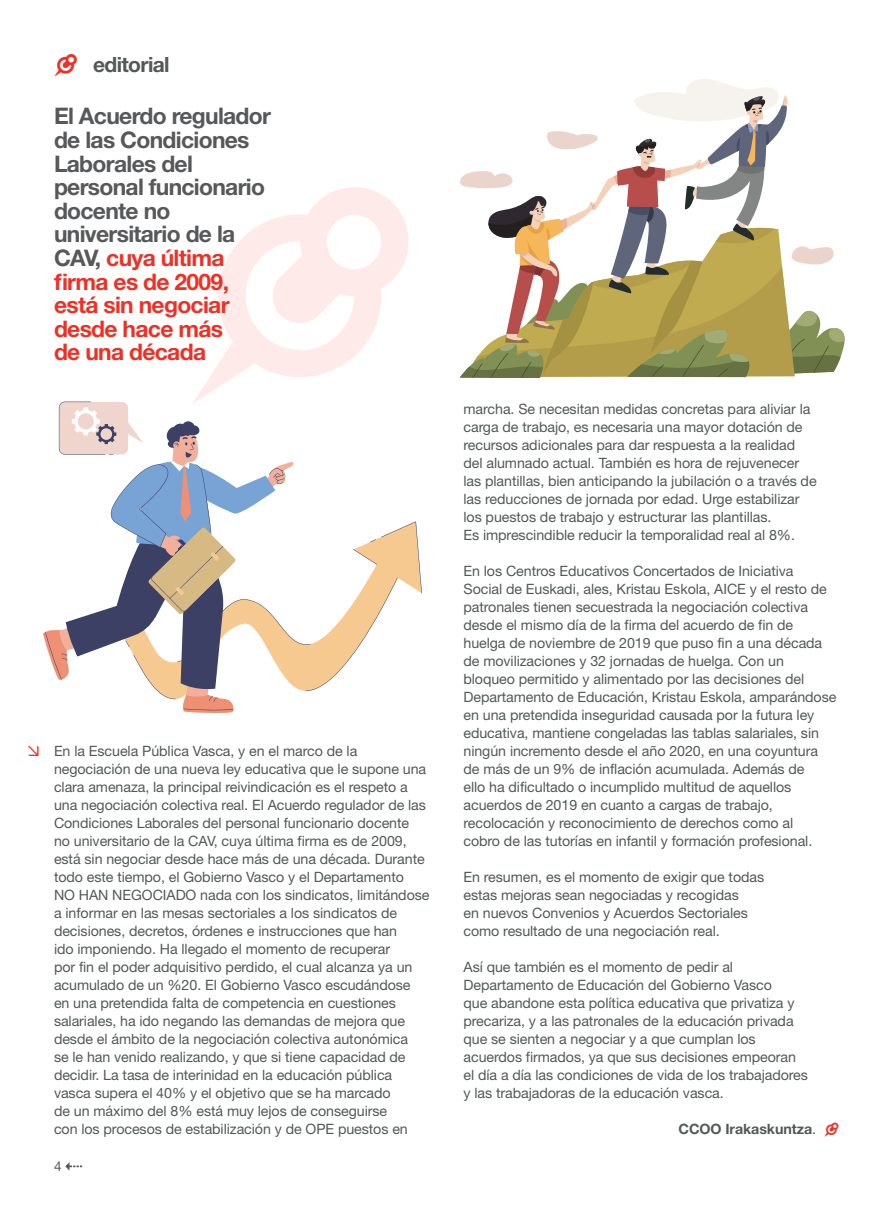
<style>
.page{position:relative;width:893px;height:1212px;background:#fff}
.page>*{position:absolute;margin:0;border:0;box-sizing:border-box;transform-origin:0 0}
.t1{font:700 22.8px/23.5px "Helvetica Neue LT Std";letter-spacing:-.03em;color:#57585a}
.t2{font:700 21px "Helvetica Neue LT Std";letter-spacing:-.03em;color:#545859}
.t3{font:14.25px/18px "Helvetica Neue LT Std";letter-spacing:-.005em;color:#545859}
.t4{font:700 14.25px "Helvetica Neue LT Std";letter-spacing:-.005em;color:#545859}
.t5{font:13.5px "Helvetica Neue LT Std";color:#545859}
.s1{font-family:"Iconic Fill";font-weight:400;font-size:22.5px;color:#ee3025}
.s2{color:#ee3025}
.s3{font-weight:400}
.s4{font-family:"Iconic Fill";font-weight:400;color:#ee3025}
</style>
<div class="page">
<svg style="left:65px;top:1162px;width:17px;height:8px"></svg>
<svg style="left:43px;top:402px;width:379px;height:311px"></svg>
<svg style="left:192px;top:187px;width:217px;height:217px"></svg>
<svg style="left:460px;top:79px;width:385px;height:299px"></svg>
<p class="t2" style="left:54px;top:52px;width:117px"><span class="s1">Å</span> editorial</p>
<p class="t1" style="left:54px;top:104px;width:219px">El Acuerdo regulador de las Condiciones<br>Laborales del personal funcionario docente no universitario de la<br>CAV, <span class="s2">cuya última firma es de 2009, está sin negociar desde hace más<br>de una década</span></p>
<p class="t3" style="left:54px;top:742px;width:377px">En la Escuela Pública Vasca, y en el marco de la negociación de una nueva ley educativa que le supone una clara amenaza, la principal reivindicación es el respeto a una negociación colectiva real. El Acuerdo regulador de las Condiciones Laborales del personal funcionario docente<br>no universitario de la CAV, cuya última firma es de 2009, está sin negociar desde hace más de una década. Durante todo este tiempo, el Gobierno Vasco y el Departamento<br>NO HAN NEGOCIADO nada con los sindicatos, limitándose a informar en las mesas sectoriales a los sindicatos de decisiones, decretos, órdenes e instrucciones que han<br>ido imponiendo. Ha llegado el momento de recuperar<br>por fin el poder adquisitivo perdido, el cual alcanza ya un acumulado de un %20. El Gobierno Vasco escudándose en una pretendida falta de competencia en cuestiones salariales, ha ido negando las demandas de mejora que desde el ámbito de la negociación colectiva autonómica<br>se le han venido realizando, y que si tiene capacidad de decidir. La tasa de interinidad en la educación pública vasca supera el 40% y el objetivo que se ha marcado<br>de un máximo del 8% está muy lejos de conseguirse<br>con los procesos de estabilización y de OPE puestos en</p>
<p class="t5" style="left:54px;top:1158px;width:9px">4</p>
<p class="t3" style="left:463px;top:400px;width:355px">marcha. Se necesitan medidas concretas para aliviar la carga de trabajo, es necesaria una mayor dotación de recursos adicionales para dar respuesta a la realidad del alumnado actual. También es hora de rejuvenecer las plantillas, bien anticipando la jubilación o a través de las reducciones de jornada por edad. Urge estabilizar los puestos de trabajo y estructurar las plantillas.<br>Es imprescindible reducir la temporalidad real al 8%.</p>
<p class="t3" style="left:463px;top:562px;width:374px">En los Centros Educativos Concertados de Iniciativa<br>Social de Euskadi, ales, Kristau Eskola, AICE y el resto de patronales tienen secuestrada la negociación colectiva desde el mismo día de la firma del acuerdo de fin de huelga de noviembre de 2019 que puso fin a una década de movilizaciones y 32 jornadas de huelga. Con un bloqueo permitido y alimentado por las decisiones del Departamento de Educación, Kristau Eskola, amparándose en una pretendida inseguridad causada por la futura ley educativa, mantiene congeladas las tablas salariales, sin ningún incremento desde el año 2020, en una coyuntura de más de un 9% de inflación acumulada. Además de<br>ello ha dificultado o incumplido multitud de aquellos acuerdos de 2019 en cuanto a cargas de trabajo, recolocación y reconocimiento de derechos como al<br>cobro de las tutorías en infantil y formación profesional.</p>
<p class="t3" style="left:463px;top:868px;width:302px">En resumen, es el momento de exigir que todas estas mejoras sean negociadas y recogidas<br>en nuevos Convenios y Acuerdos Sectoriales como resultado de una negociación real.</p>
<p class="t3" style="left:463px;top:958px;width:346px">Así que también es el momento de pedir al Departamento de Educación del Gobierno Vasco<br>que abandone esta política educativa que privatiza y precariza, y a las patronales de la educación privada que se sienten a negociar y a que cumplan los acuerdos firmados, ya que sus decisiones empeoran el día a día las condiciones de vida de los trabajadores y las trabajadoras de la educación vasca.</p>
<p class="t4" style="left:678px;top:1120px;width:162px">CCOO Irakaskuntza<span class="s3">.</span> <span class="s4">Å</span></p>
</div>
